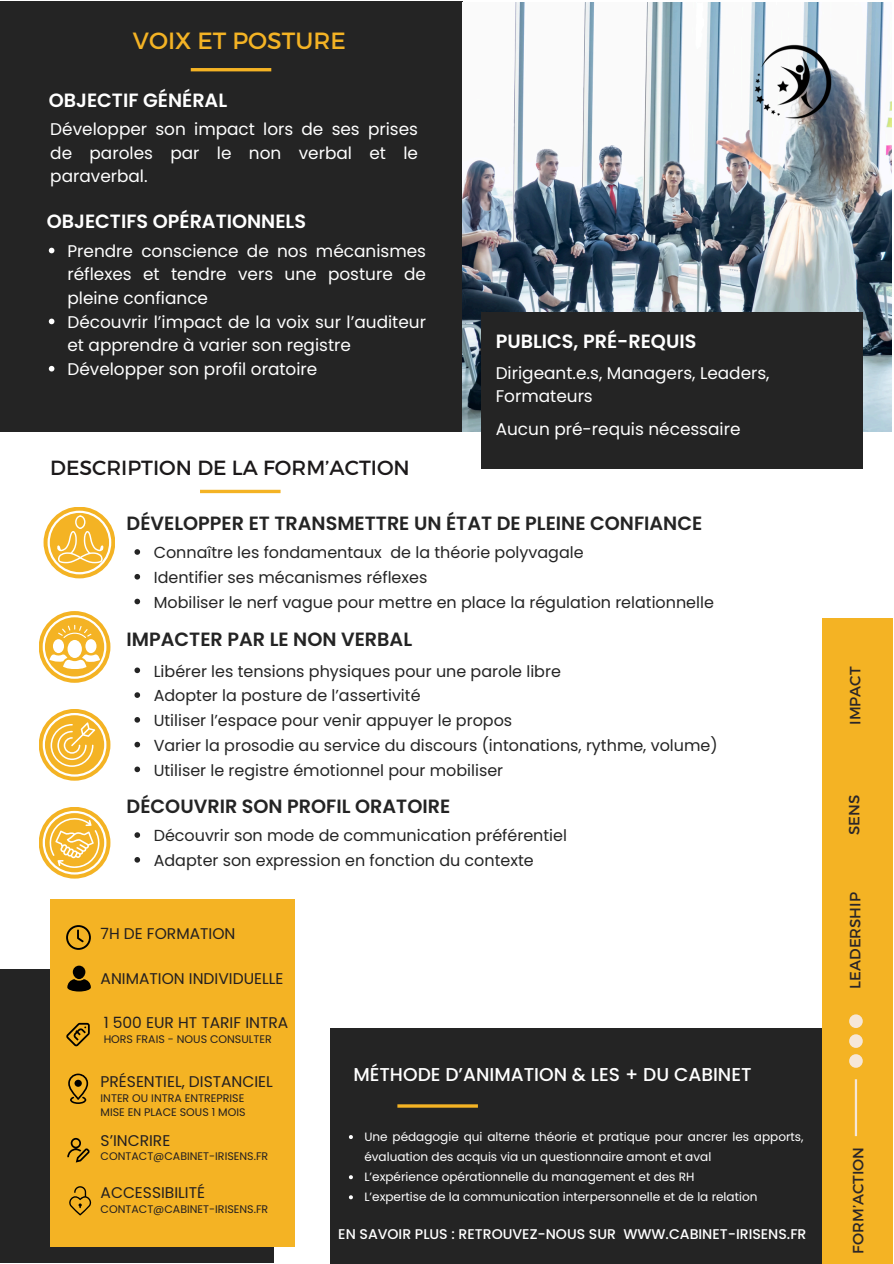
<style>
.page{position:relative;width:894px;height:1264px;background:#fff}
.page>*{position:absolute;margin:0;border:0;box-sizing:border-box;transform-origin:0 0}
.t1{font:23.4px "Montserrat";color:#f4b324}
.t2{font:20.4px "Montserrat";color:#1c191a}
.t3{font:600 19.2px "Poppins";color:#242424}
.t4{font:600 19.2px "Poppins";color:#fff}
.t5{font:500 18.6px "Poppins";color:#fff}
.t6{font:16.95px/23.7px "Poppins";color:#fff;text-align:justify}
.t7{font:15.9px "Poppins";color:#242424}
.t8{font:15.45px "Poppins";color:#231f20}
.t9{font:14.85px "Montserrat";color:#2b2628}
.t10{font:500 14.1px "Poppins";color:#fff}
.t11{font:12px/20.1px "Poppins";color:#fff}
.t12{font:10.95px "Poppins";color:#231f20}
</style>
<div class="page">
<div style="left:0;top:2px;width:462px;height:429px;background:#242424"></div>
<hr style="left:191px;top:68px;width:80px;height:3px;background:#f4b324">
<div style="left:0;top:969px;width:273px;height:293px;background:#242424"></div>
<div style="left:50px;top:899px;width:245px;height:347px;background:#f4b324"></div>
<svg style="left:44px;top:506px;width:71px;height:72px"></svg>
<svg style="left:39px;top:806px;width:71px;height:72px"></svg>
<svg style="left:43px;top:810px;width:63px;height:64px"></svg>
<svg style="left:39px;top:611px;width:71px;height:71px"></svg>
<svg style="left:43px;top:615px;width:63px;height:63px"></svg>
<div style="left:330px;top:1027px;width:492px;height:236px;background:#242424"></div>
<div style="left:821px;top:618px;width:71px;height:402px;background:#f4b324"></div>
<div style="left:821px;top:1019px;width:71px;height:244px;background:#f4b324"></div>
<hr style="left:854px;top:1079px;width:2px;height:57px;background:#f6e7d8">
<div style="left:848px;top:1054px;width:14px;height:13px;background:#f6e7d8;border-radius:50%"></div>
<div style="left:848px;top:1034px;width:14px;height:13px;background:#f6e7d8;border-radius:50%"></div>
<div style="left:848px;top:1014px;width:14px;height:14px;background:#f6e7d8;border-radius:50%"></div>
<hr style="left:200px;top:490px;width:80px;height:3px;background:#f4b324">
<hr style="left:397px;top:1104px;width:81px;height:3px;background:#f4b324">
<div style="left:39px;top:709px;width:71px;height:71px;background:#f4b324;border-radius:50%"></div>
<svg style="left:43px;top:713px;width:63px;height:63px"></svg>
<img style="left:462px;top:2px;width:429px;height:429px">
<img style="left:749px;top:33px;width:91px;height:102px">
<div style="left:481px;top:312px;width:382px;height:156px;background:#242424"></div>
<svg style="left:66px;top:925px;width:25px;height:24px"></svg>
<svg style="left:68px;top:1073px;width:20px;height:30px"></svg>
<svg style="left:74px;top:1079px;width:8px;height:7px"></svg>
<svg style="left:66px;top:1022px;width:24px;height:24px"></svg>
<svg style="left:67px;top:1137px;width:23px;height:25px"></svg>
<svg style="left:69px;top:1186px;width:22px;height:29px"></svg>
<svg style="left:48px;top:510px;width:63px;height:64px"></svg>
<div style="left:73px;top:965px;width:12px;height:14px;background:#000;border-radius:50%"></div>
<svg style="left:67px;top:979px;width:24px;height:12px"></svg>
<svg style="left:134px;top:549px;width:6px;height:6px"></svg>
<svg style="left:134px;top:574px;width:6px;height:5px"></svg>
<svg style="left:134px;top:598px;width:6px;height:6px"></svg>
<svg style="left:134px;top:667px;width:6px;height:6px"></svg>
<svg style="left:134px;top:692px;width:6px;height:6px"></svg>
<svg style="left:134px;top:717px;width:6px;height:5px"></svg>
<svg style="left:134px;top:741px;width:6px;height:6px"></svg>
<svg style="left:134px;top:766px;width:6px;height:6px"></svg>
<svg style="left:349px;top:1135px;width:4px;height:4px"></svg>
<svg style="left:349px;top:1175px;width:4px;height:4px"></svg>
<svg style="left:349px;top:1195px;width:4px;height:4px"></svg>
<svg style="left:49px;top:248px;width:5px;height:5px"></svg>
<svg style="left:49px;top:318px;width:5px;height:6px"></svg>
<svg style="left:49px;top:366px;width:5px;height:5px"></svg>
<svg style="left:134px;top:832px;width:6px;height:5px"></svg>
<svg style="left:134px;top:857px;width:6px;height:5px"></svg>
<h5 class="t1" style="left:133px;top:25px;width:214px">VOIX ET POSTURE</h5>
<p class="t4" style="left:49px;top:86px;width:180px">OBJECTIF GÉNÉRAL</p>
<p class="t6" style="left:50px;top:117px;width:369px">Développer son impact lors de ses prises de paroles par le non verbal et le paraverbal.</p>
<p class="t4" style="left:47px;top:208px;width:261px">OBJECTIFS OPÉRATIONNELS</p>
<p class="t6" style="left:67px;top:239px;width:360px">Prendre conscience de nos mécanismes réflexes et tendre vers une posture de pleine confiance</p>
<p class="t6" style="left:67px;top:310px;width:360px">Découvrir l’impact de la voix sur l’auditeur et apprendre à varier son registre</p>
<p class="t6" style="left:67px;top:357px;width:251px">Développer son profil oratoire</p>
<p class="t2" style="left:50px;top:454px;width:361px">DESCRIPTION DE LA FORM’ACTION</p>
<p class="t4" style="left:495px;top:328px;width:202px">PUBLICS, PRÉ-REQUIS</p>
<h2 class="t6" style="left:495px;top:361px;width:275px">Dirigeant.e.s, Managers, Leaders,<br>Formateurs</h2>
<p class="t6" style="left:495px;top:417px;width:246px">Aucun pré-requis nécessaire</p>
<h2 class="t3" style="left:126px;top:509px;width:577px">DÉVELOPPER ET TRANSMETTRE UN ÉTAT DE PLEINE CONFIANCE</h2>
<p class="t7" style="left:154px;top:541px;width:431px">Connaître les fondamentaux de la théorie polyvagale</p>
<p class="t7" style="left:154px;top:566px;width:275px">Identifier ses mécanismes réflexes</p>
<p class="t7" style="left:154px;top:591px;width:561px">Mobiliser le nerf vague pour mettre en place la régulation relationnelle</p>
<h3 class="t3" style="left:126px;top:625px;width:287px">IMPACTER PAR LE NON VERBAL</h3>
<p class="t7" style="left:154px;top:659px;width:408px">Libérer les tensions physiques pour une parole libre</p>
<p class="t7" style="left:154px;top:684px;width:268px">Adopter la posture de l’assertivité</p>
<h2 class="t7" style="left:154px;top:709px;width:360px">Utiliser l’espace pour venir appuyer le propos</h2>
<h5 class="t7" style="left:154px;top:734px;width:565px">Varier la prosodie au service du discours (intonations, rythme, volume)</h5>
<h5 class="t7" style="left:154px;top:758px;width:351px">Utiliser le registre émotionnel pour mobiliser</h5>
<p class="t3" style="left:126px;top:792px;width:325px">DÉCOUVRIR SON PROFIL ORATOIRE</p>
<p class="t7" style="left:154px;top:824px;width:414px">Découvrir son mode de communication préférentiel</p>
<p class="t7" style="left:154px;top:849px;width:381px">Adapter son expression en fonction du contexte</p>
<h2 class="t8" style="left:101px;top:923px;width:136px">7H DE FORMATION</h2>
<p class="t8" style="left:101px;top:967px;width:184px">ANIMATION INDIVIDUELLE</p>
<h4 class="t8" style="left:104px;top:1011px;width:186px">1 500 EUR HT TARIF INTRA</h4>
<p class="t12" style="left:104px;top:1031px;width:170px">HORS FRAIS - NOUS CONSULTER</p>
<p class="t8" style="left:101px;top:1070px;width:174px">PRÉSENTIEL, DISTANCIEL</p>
<p class="t12" style="left:101px;top:1090px;width:145px">INTER OU INTRA ENTREPRISE</p>
<p class="t12" style="left:101px;top:1104px;width:146px">MISE EN PLACE SOUS 1 MOIS</p>
<h2 class="t5" style="left:353px;top:1061px;width:399px">MÉTHODE D’ANIMATION &amp; LES + DU CABINET</h2>
<p class="t9" style="left:845px;top:724px;width:60px;rotate:-90deg">IMPACT</p>
<p class="t9" style="left:844px;top:835px;width:42px;rotate:-90deg">SENS</p>
<p class="t9" style="left:845px;top:988px;width:98px;rotate:-90deg">LEADERSHIP</p>
<p class="t11" style="left:364px;top:1126px;width:440px">Une pédagogie qui alterne théorie et pratique pour ancrer les apports, évaluation des acquis via un questionnaire amont et aval</p>
<p class="t11" style="left:364px;top:1166px;width:331px">L’expérience opérationnelle du management et des RH</p>
<p class="t11" style="left:364px;top:1186px;width:394px">L’expertise de la communication interpersonnelle et de la relation</p>
<p class="t8" style="left:101px;top:1129px;width:71px">S’INCRIRE</p>
<p class="t12" style="left:101px;top:1148px;width:169px">CONTACT@CABINET-IRISENS.FR</p>
<p class="t9" style="left:848px;top:1253px;width:108px;rotate:-90deg">FORM’ACTION</p>
<p class="t8" style="left:101px;top:1181px;width:106px">ACCESSIBILITÉ</p>
<p class="t12" style="left:101px;top:1201px;width:169px">CONTACT@CABINET-IRISENS.FR</p>
<h4 class="t10" style="left:338px;top:1223px;width:469px">EN SAVOIR PLUS : RETROUVEZ-NOUS SUR WWW.CABINET-IRISENS.FR</h4>
</div>
